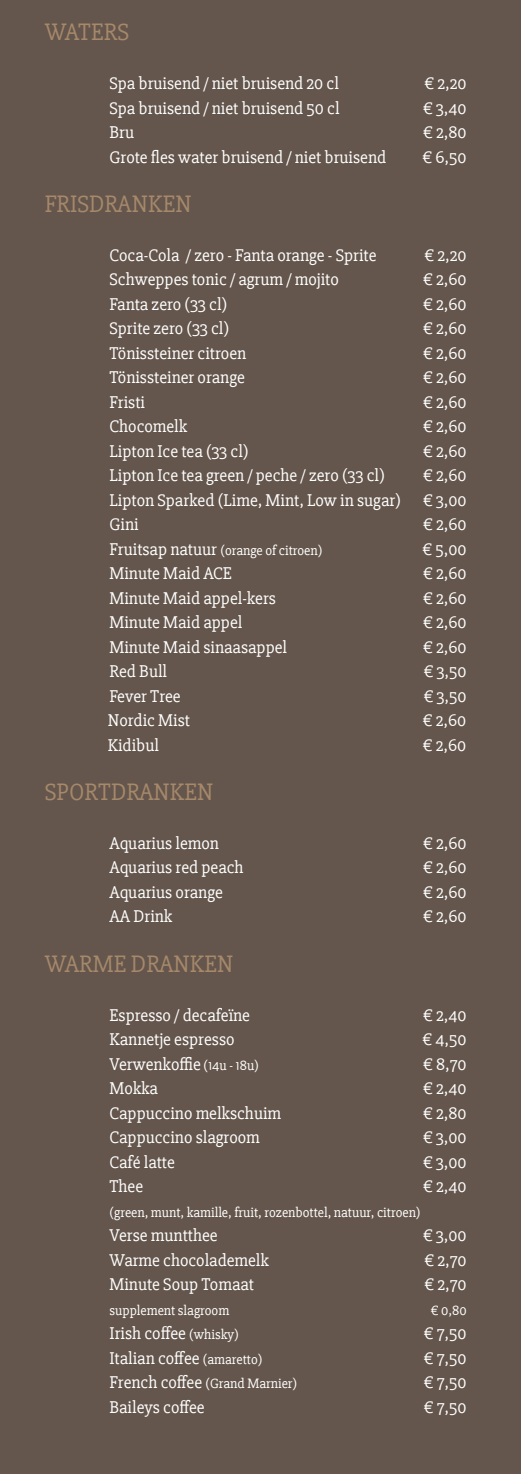
<style>
.page{position:relative;width:521px;height:1474px;background:#fff}
.page>*{position:absolute;margin:0;border:0;box-sizing:border-box;transform-origin:0 0}
.t1{font:24.5px "Slabo 27 px";color:#a6886b}
.t2{font:17.5px "Slabo 27 px";color:#fff}
.t3{font:14px "Slabo 27 px";color:#fff}
.s1{font-size:17.5px}
.s2{font-size:14px}
</style>
<div class="page">
<div style="left:0;top:0;width:521px;height:1473px;background:#64564c"></div>
<h1 class="t1" style="left:45px;top:18px;width:86px">WATERS</h1>
<p class="t2" style="left:109px;top:73px;width:231px">Spa bruisend / niet bruisend 20 cl</p>
<p class="t2" style="left:424px;top:73px;width:44px">€ 2,20</p>
<p class="t2" style="left:109px;top:98px;width:232px">Spa bruisend / niet bruisend 50 cl</p>
<p class="t2" style="left:423px;top:98px;width:45px">€ 3,40</p>
<p class="t2" style="left:109px;top:122px;width:26px">Bru</p>
<p class="t2" style="left:423px;top:122px;width:45px">€ 2,80</p>
<p class="t2" style="left:109px;top:147px;width:278px">Grote fles water bruisend / niet bruisend</p>
<p class="t2" style="left:422px;top:147px;width:46px">€ 6,50</p>
<h1 class="t1" style="left:45px;top:189px;width:149px">FRISDRANKEN</h1>
<p class="t2" style="left:109px;top:245px;width:268px">Coca-Cola / zero - Fanta orange - Sprite</p>
<p class="t2" style="left:424px;top:245px;width:44px">€ 2,20</p>
<p class="t2" style="left:109px;top:269px;width:231px">Schweppes tonic / agrum / mojito</p>
<p class="t2" style="left:423px;top:269px;width:45px">€ 2,60</p>
<p class="t2" style="left:109px;top:294px;width:119px">Fanta zero (33 cl)</p>
<p class="t2" style="left:423px;top:294px;width:45px">€ 2,60</p>
<p class="t2" style="left:109px;top:318px;width:121px">Sprite zero (33 cl)</p>
<p class="t2" style="left:423px;top:318px;width:45px">€ 2,60</p>
<p class="t2" style="left:109px;top:343px;width:138px">Tönissteiner citroen</p>
<p class="t2" style="left:423px;top:343px;width:45px">€ 2,60</p>
<p class="t2" style="left:109px;top:367px;width:137px">Tönissteiner orange</p>
<p class="t2" style="left:423px;top:367px;width:45px">€ 2,60</p>
<p class="t2" style="left:109px;top:392px;width:37px">Fristi</p>
<p class="t2" style="left:423px;top:392px;width:45px">€ 2,60</p>
<p class="t2" style="left:109px;top:416px;width:79px">Chocomelk</p>
<p class="t2" style="left:423px;top:416px;width:45px">€ 2,60</p>
<p class="t2" style="left:109px;top:441px;width:141px">Lipton Ice tea (33 cl)</p>
<p class="t2" style="left:423px;top:441px;width:45px">€ 2,60</p>
<p class="t2" style="left:109px;top:465px;width:277px">Lipton Ice tea green / peche / zero (33 cl)</p>
<p class="t2" style="left:423px;top:465px;width:45px">€ 2,60</p>
<p class="t2" style="left:109px;top:490px;width:293px">Lipton Sparked (Lime, Mint, Low in sugar)</p>
<p class="t2" style="left:423px;top:490px;width:45px">€ 3,00</p>
<p class="t2" style="left:109px;top:514px;width:31px">Gini</p>
<p class="t2" style="left:423px;top:514px;width:45px">€ 2,60</p>
<p class="t3" style="left:109px;top:542px;width:214px"><span class="s1">Fruitsap natuur</span> (orange of citroen)</p>
<p class="t2" style="left:422px;top:539px;width:46px">€ 5,00</p>
<p class="t2" style="left:109px;top:563px;width:124px">Minute Maid ACE</p>
<p class="t2" style="left:423px;top:563px;width:45px">€ 2,60</p>
<p class="t2" style="left:109px;top:588px;width:168px">Minute Maid appel-kers</p>
<p class="t2" style="left:423px;top:588px;width:45px">€ 2,60</p>
<p class="t2" style="left:109px;top:612px;width:134px">Minute Maid appel</p>
<p class="t2" style="left:423px;top:612px;width:45px">€ 2,60</p>
<p class="t2" style="left:109px;top:637px;width:179px">Minute Maid sinaasappel</p>
<p class="t2" style="left:423px;top:637px;width:45px">€ 2,60</p>
<p class="t2" style="left:109px;top:661px;width:59px">Red Bull</p>
<p class="t2" style="left:424px;top:661px;width:44px">€ 3,50</p>
<p class="t2" style="left:109px;top:686px;width:73px">Fever Tree</p>
<p class="t2" style="left:424px;top:686px;width:44px">€ 3,50</p>
<p class="t2" style="left:108px;top:710px;width:84px">Nordic Mist</p>
<p class="t2" style="left:423px;top:710px;width:45px">€ 2,60</p>
<p class="t2" style="left:108px;top:735px;width:53px">Kidibul</p>
<p class="t2" style="left:423px;top:735px;width:45px">€ 2,60</p>
<h1 class="t1" style="left:45px;top:777px;width:170px">SPORTDRANKEN</h1>
<p class="t2" style="left:109px;top:833px;width:111px">Aquarius lemon</p>
<p class="t2" style="left:423px;top:833px;width:45px">€ 2,60</p>
<p class="t2" style="left:109px;top:857px;width:136px">Aquarius red peach</p>
<p class="t2" style="left:423px;top:857px;width:45px">€ 2,60</p>
<p class="t2" style="left:109px;top:882px;width:115px">Aquarius orange</p>
<p class="t2" style="left:423px;top:882px;width:45px">€ 2,60</p>
<p class="t2" style="left:109px;top:906px;width:64px">AA Drink</p>
<p class="t2" style="left:423px;top:906px;width:45px">€ 2,60</p>
<h1 class="t1" style="left:45px;top:949px;width:190px">WARME DRANKEN</h1>
<p class="t2" style="left:109px;top:1004px;width:142px">Espresso / decafeïne</p>
<p class="t2" style="left:423px;top:1004px;width:45px">€ 2,40</p>
<p class="t2" style="left:109px;top:1029px;width:127px">Kannetje espresso</p>
<p class="t2" style="left:422px;top:1029px;width:46px">€ 4,50</p>
<p class="t2" style="left:109px;top:1053px;width:151px">Verwenkoffie <span class="s2">(14u - 18u)</span></p>
<p class="t2" style="left:423px;top:1053px;width:45px">€ 8,70</p>
<p class="t2" style="left:109px;top:1078px;width:50px">Mokka</p>
<p class="t2" style="left:423px;top:1078px;width:45px">€ 2,40</p>
<p class="t2" style="left:109px;top:1102px;width:173px">Cappuccino melkschuim</p>
<p class="t2" style="left:423px;top:1102px;width:45px">€ 2,80</p>
<p class="t2" style="left:109px;top:1127px;width:152px">Cappuccino slagroom</p>
<p class="t2" style="left:423px;top:1127px;width:45px">€ 3,00</p>
<p class="t2" style="left:109px;top:1151px;width:67px">Café latte</p>
<p class="t2" style="left:423px;top:1151px;width:45px">€ 3,00</p>
<p class="t2" style="left:109px;top:1176px;width:35px">Thee</p>
<p class="t2" style="left:423px;top:1176px;width:45px">€ 2,40</p>
<p class="t3" style="left:109px;top:1203px;width:313px">(green, munt, kamille, fruit, rozenbottel, natuur, citroen)</p>
<p class="t2" style="left:109px;top:1225px;width:110px">Verse muntthee</p>
<p class="t2" style="left:423px;top:1225px;width:45px">€ 3,00</p>
<p class="t2" style="left:109px;top:1249px;width:161px">Warme chocolademelk</p>
<p class="t2" style="left:424px;top:1249px;width:44px">€ 2,70</p>
<p class="t2" style="left:109px;top:1274px;width:146px">Minute Soup Tomaat</p>
<p class="t2" style="left:424px;top:1274px;width:44px">€ 2,70</p>
<p class="t3" style="left:109px;top:1301px;width:121px">supplement slagroom</p>
<p class="t3" style="left:431px;top:1301px;width:37px">€ 0,80</p>
<p class="t2" style="left:109px;top:1323px;width:131px">Irish coffee <span class="s2">(whisky)</span></p>
<p class="t2" style="left:424px;top:1323px;width:44px">€ 7,50</p>
<p class="t2" style="left:109px;top:1347px;width:154px">Italian coffee <span class="s2">(amaretto)</span></p>
<p class="t2" style="left:424px;top:1347px;width:44px">€ 7,50</p>
<p class="t3" style="left:109px;top:1375px;width:189px"><span class="s1">French coffee</span> (Grand Marnier)</p>
<p class="t2" style="left:424px;top:1372px;width:44px">€ 7,50</p>
<p class="t2" style="left:109px;top:1396px;width:97px">Baileys coffee</p>
<p class="t2" style="left:424px;top:1396px;width:44px">€ 7,50</p>
</div>
